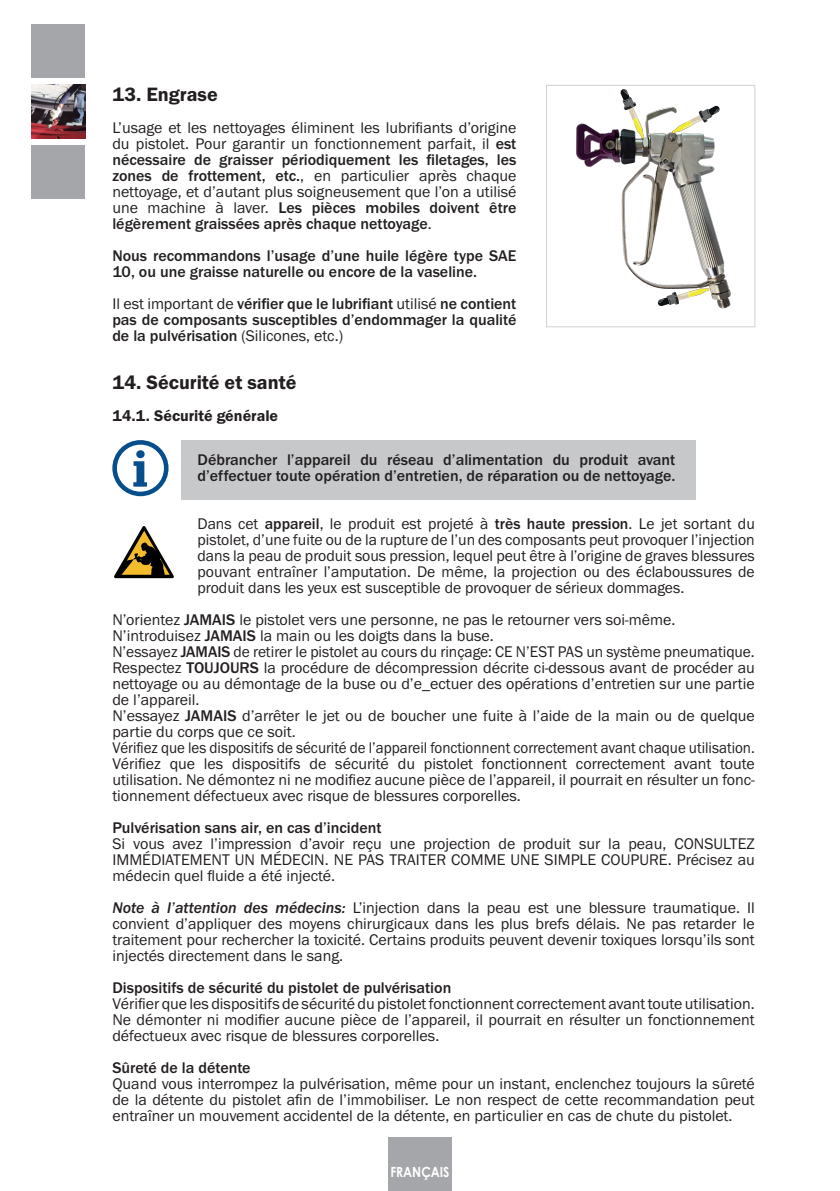
<style>
.page{position:relative;width:840px;height:1191px;background:#fff}
.page>*{position:absolute;margin:0;border:0;box-sizing:border-box;transform-origin:0 0}
.t1{font:600 20px "Franklin Gothic Itc T";color:#231f20}
.t2{font:16px/16px "Franklin Gothic Itc T";color:#231f20;text-align:justify}
.t3{font:500 16px/16px "Franklin Gothic Itc T";color:#231f20}
.t4{font:16px "Franklin Gothic Itc T";color:#231f20;scale:.94 1}
.t5{font:600 16px "Franklin Gothic Itc T";color:#231f20}
.t6{font:700 14px "Century Gothic";color:#fff;scale:.87 1}
.s1{font-weight:500}
.s2{font-weight:400}
.s3{font-weight:500;font-style:italic}
</style>
<div class="page">
<div style="left:181px;top:440px;width:514px;height:59px;background:#c7c8ca"></div>
<svg style="left:112px;top:440px;width:56px;height:56px"></svg>
<div style="left:136px;top:450px;width:8px;height:8px;background:#064e8c;border-radius:50%"></div>
<div style="left:388px;top:1137px;width:63px;height:54px;background:#a5a6aa"></div>
<svg style="left:114px;top:526px;width:60px;height:52px"></svg>
<div style="left:31px;top:24px;width:54px;height:54px;background:#a5a6aa"></div>
<img style="left:31px;top:85px;width:54px;height:54px">
<div style="left:31px;top:145px;width:54px;height:54px;background:#a5a6aa"></div>
<img style="left:576px;top:105px;width:155px;height:204px">
<div style="left:546px;top:85px;width:208px;height:242px;border:1px solid #d1d1d1"></div>
<img style="left:671px;top:115px;width:1px;height:18px">
<svg style="left:672px;top:106px;width:47px;height:27px"></svg>
<img style="left:708px;top:288px;width:1px;height:12px">
<svg style="left:657px;top:288px;width:51px;height:18px"></svg>
<img style="left:627px;top:107px;width:17px;height:32px">
<svg style="left:620px;top:89px;width:23px;height:49px"></svg>
<p class="t1" style="left:112px;top:82px;width:107px">13. Engrase</p>
<p class="t2" style="left:112px;top:119px;width:405px">L’usage et les nettoyages éliminent les lubrifiants d’origine du pistolet. Pour garantir un fonctionnement parfait, il <span class="s1">est nécessaire de graisser périodiquement les filetages, les zones de frottement, etc.</span>, en particulier après chaque nettoyage, et d’autant plus soigneusement que l’on a utilisé une machine à laver. <span class="s1">Les pièces mobiles doivent être légèrement graissées après chaque nettoyage</span>.</p>
<p class="t3" style="left:112px;top:247px;width:405px">Nous recommandons l’usage d’une huile légère type SAE<br>10, ou une graisse naturelle ou encore de la vaseline.</p>
<p class="t3" style="left:112px;top:295px;width:405px;text-align:justify"><span class="s2">Il est important de</span> vérifier que le lubrifiant <span class="s2">utilisé</span> ne contient pas de composants susceptibles d’endommager la qualité de la pulvérisation <span class="s2">(Silicones, etc.)</span></p>
<p class="t1" style="left:112px;top:370px;width:185px">14. Sécurité et santé</p>
<p class="t5" style="left:112px;top:406px;width:167px">14.1. Sécurité générale</p>
<p class="t3" style="left:197px;top:451px;width:479px">Débrancher l’appareil du réseau d’alimentation du produit avant d’effectuer toute opération d’entretien, de réparation ou de nettoyage.</p>
<p class="t2" style="left:197px;top:515px;width:558px">Dans cet <span class="s1">appareil</span>, le produit est projeté à <span class="s1">très haute pression</span>. Le jet sortant du pistolet, d’une fuite ou de la rupture de l’un des composants peut provoquer l’injection dans la peau de produit sous pression, lequel peut être à l’origine de graves blessures pouvant entraîner l’amputation. De même, la projection ou des éclaboussures de produit dans les yeux est susceptible de provoquer de sérieux dommages.</p>
<p class="t2" style="left:112px;top:611px;width:564px">N’orientez <span class="s1">JAMAIS</span> le pistolet vers une personne, ne pas le retourner vers soi-même.</p>
<p class="t2" style="left:112px;top:627px;width:382px">N’introduisez <span class="s1">JAMAIS</span> la main ou les doigts dans la buse.</p>
<p class="t2" style="left:112px;top:643px;width:643px">N’essayez <span class="s1">JAMAIS</span> de retirer le pistolet au cours du rinçage: CE N’EST PAS un système pneumatique.</p>
<p class="t2" style="left:112px;top:659px;width:643px">Respectez <span class="s1">TOUJOURS</span> la procédure de décompression décrite ci-dessous avant de procéder au nettoyage ou au démontage de la buse ou d’e_ectuer des opérations d’entretien sur une partie de l’appareil.</p>
<p class="t2" style="left:112px;top:707px;width:643px">N’essayez <span class="s1">JAMAIS</span> d’arrêter le jet ou de boucher une fuite à l’aide de la main ou de quelque partie du corps que ce soit.</p>
<p class="t4" style="left:112px;top:738px;width:684px">Vérifiez que les dispositifs de sécurité de l’appareil fonctionnent correctement avant chaque utilisation.</p>
<p class="t2" style="left:112px;top:755px;width:643px">Vérifiez que les dispositifs de sécurité du pistolet fonctionnent correctement avant toute utilisation. Ne démontez ni ne modifiez aucune pièce de l’appareil, il pourrait en résulter un fonc&shy;tionnement défectueux avec risque de blessures corporelles.</p>
<p class="t3" style="left:112px;top:819px;width:271px">Pulvérisation sans air, en cas d’incident</p>
<p class="t2" style="left:112px;top:835px;width:643px">Si vous avez l’impression d’avoir reçu une projection de produit sur la peau, CONSULTEZ IMMÉDIATEMENT UN MÉDECIN. NE PAS TRAITER COMME UNE SIMPLE COUPURE. Précisez au médecin quel fluide a été injecté.</p>
<p class="t2" style="left:112px;top:899px;width:643px"><span class="s3">Note à l’attention des médecins:</span> L’injection dans la peau est une blessure traumatique. Il convient d’appliquer des moyens chirurgicaux dans les plus brefs délais. Ne pas retarder le traitement pour rechercher la toxicité. Certains produits peuvent devenir toxiques lorsqu’ils sont injectés directement dans le sang.</p>
<p class="t3" style="left:112px;top:979px;width:340px">Dispositifs de sécurité du pistolet de pulvérisation</p>
<p class="t2" style="left:112px;top:995px;width:643px">Vérifier que les dispositifs de sécurité du pistolet fonctionnent correctement avant toute utilisation.<br>Ne démonter ni modifier aucune pièce de l’appareil, il pourrait en résulter un fonctionnement défectueux avec risque de blessures corporelles.</p>
<p class="t3" style="left:112px;top:1059px;width:140px">Sûreté de la détente</p>
<p class="t2" style="left:112px;top:1075px;width:643px">Quand vous interrompez la pulvérisation, même pour un instant, enclenchez toujours la sûreté de la détente du pistolet afin de l’immobiliser. Le non respect de cette recommandation peut entraîner un mouvement accidentel de la détente, en particulier en cas de chute du pistolet.</p>
<p class="t6" style="left:390px;top:1161px;width:70px">FRANÇAIS</p>
</div>
